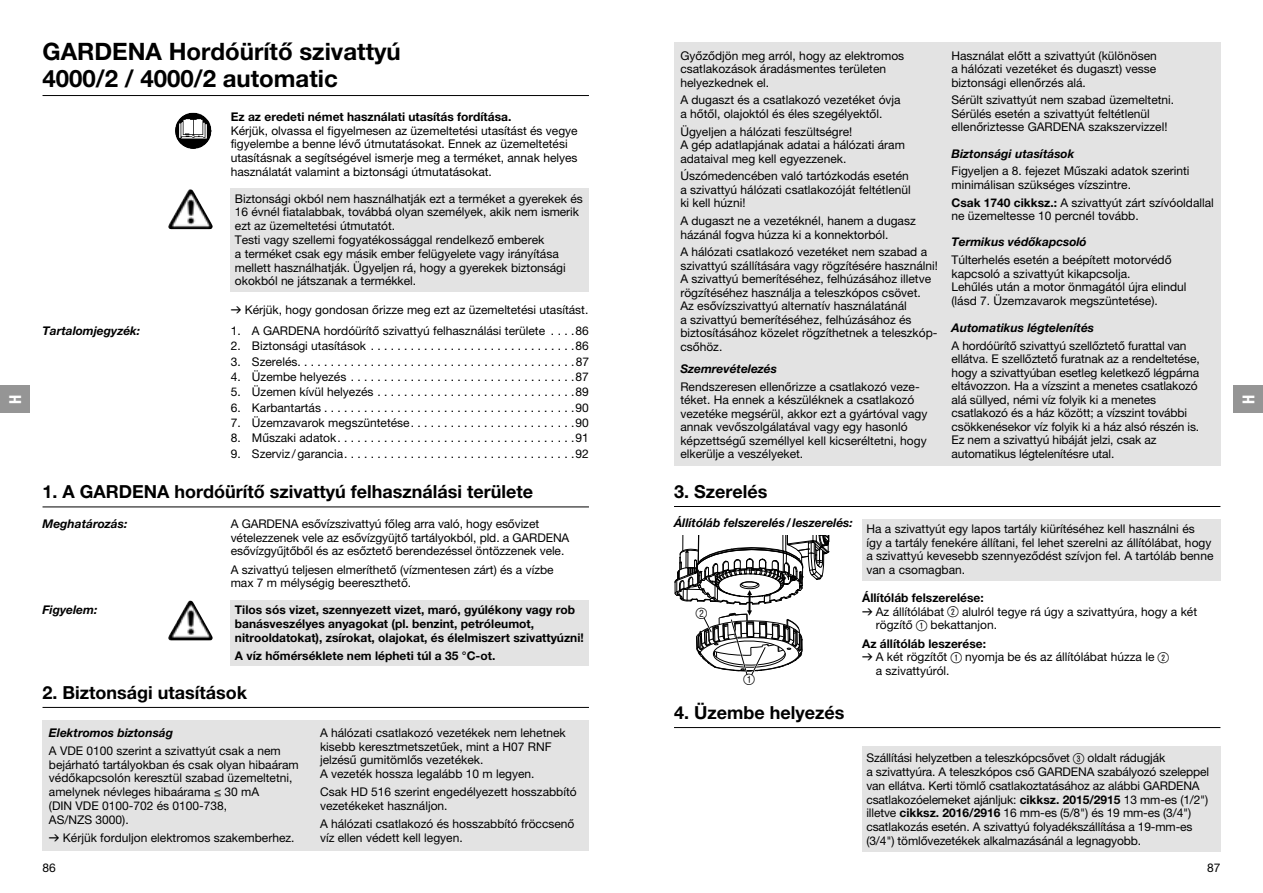
<style>
.page{position:relative;width:1263px;height:893px;background:#fff}
.page>*{position:absolute;margin:0;border:0;box-sizing:border-box;transform-origin:0 0}
.t1{font:700 24px/27px "GARDENA Pro";color:#000}
.t2{font:700 18px "GARDENA Pro";color:#000}
.t3{font:16.5px "GARDENA Pro Bo Cond";color:#fff}
.t4{font:14.85px "Ziffern";color:#000}
.t5{font:12px/13.5px "GARDENA Pro";color:#000}
.t6{font:700 12px/13.8px "GARDENA Pro";color:#000}
.t7{font:italic 700 12px "GARDENA Pro";color:#000}
.s1{font-family:"Formdruck"}
.s2{font-weight:700}
.s3{font-family:"Ziffernim Kreisund Quadrat BQ";font-size:15px}
</style>
<div class="page">
<div style="left:231px;top:189px;width:358px;height:103px;background:#e3e3e3"></div>
<hr style="left:43px;top:95px;width:546px;height:1px;background:#000">
<svg style="left:197px;top:144px;width:8px;height:4px"></svg>
<img style="left:190px;top:189px;width:11px;height:16px">
<div style="left:231px;top:600px;width:358px;height:66px;background:#e3e3e3"></div>
<hr style="left:43px;top:507px;width:546px;height:1px;background:#000">
<img style="left:190px;top:601px;width:11px;height:15px">
<hr style="left:43px;top:707px;width:546px;height:1px;background:#000">
<div style="left:43px;top:720px;width:546px;height:130px;background:#e3e3e3"></div>
<div style="left:674px;top:43px;width:546px;height:423px;background:#e3e3e3"></div>
<div style="left:862px;top:519px;width:358px;height:61px;background:#e3e3e3"></div>
<hr style="left:674px;top:506px;width:546px;height:1px;background:#000">
<svg style="left:674px;top:535px;width:155px;height:141px"></svg>
<hr style="left:674px;top:727px;width:546px;height:1px;background:#000">
<div style="left:862px;top:746px;width:358px;height:105px;background:#e3e3e3"></div>
<div style="left:0;top:386px;width:30px;height:27px;background:#959595"></div>
<div style="left:1233px;top:386px;width:30px;height:27px;background:#959595"></div>
<h3 class="t3" style="left:9px;top:404px;width:11px;rotate:-90deg">H</h3>
<h1 class="t1" style="left:43px;top:41px;width:360px">GARDENA Hordóürítő szivattyú<br>4000/2 / 4000/2 automatic</h1>
<p class="t6" style="left:231px;top:111px;width:282px">Ez az eredeti német használati utasítás fordítása.</p>
<p class="t5" style="left:231px;top:125px;width:348px">Kérjük, olvassa el figyelmesen az üzemeltetési utasítást és vegye figyelembe a benne lévő útmutatásokat. Ennek az üzemeltetési utasításnak a segítségével ismerje meg a terméket, annak helyes használatát valamint a biztonsági útmutatásokat.</p>
<p class="t5" style="left:235px;top:193px;width:349px">Biztonsági okból nem használhatják ezt a terméket a gyerekek és 16 évnél fiatalabbak, továbbá olyan személyek, akik nem ismerik ezt az üzemeltetési útmutatót.<br>Testi vagy szellemi fogyatékossággal rendelkező emberek<br>a terméket csak egy másik ember felügyelete vagy irányítása mellett használhatják. Ügyeljen rá, hogy a gyerekek biztonsági okokból ne játszanak a termékkel.</p>
<p class="t5" style="left:231px;top:304px;width:359px"><span class="s1">v</span> Kérjük, hogy gondosan őrizze meg ezt az üzemeltetési utasítást.</p>
<p class="t7" style="left:43px;top:326px;width:99px">Tartalomjegyzék:</p>
<p class="t5" style="left:231px;top:326px;width:360px">1. A GARDENA hordóürítő szivattyú felhasználási területe . . . .86</p>
<p class="t5" style="left:231px;top:341px;width:360px">2. Biztonsági utasítások . . . . . . . . . . . . . . . . . . . . . . . . . . . . . . .86</p>
<p class="t5" style="left:231px;top:356px;width:360px">3. Szerelés. . . . . . . . . . . . . . . . . . . . . . . . . . . . . . . . . . . . . . . . . .87</p>
<p class="t5" style="left:231px;top:372px;width:360px">4. Üzembe helyezés . . . . . . . . . . . . . . . . . . . . . . . . . . . . . . . . . .87</p>
<p class="t5" style="left:231px;top:387px;width:360px">5. Üzemen kívül helyezés . . . . . . . . . . . . . . . . . . . . . . . . . . . . . .89</p>
<p class="t5" style="left:231px;top:402px;width:360px">6. Karbantartás . . . . . . . . . . . . . . . . . . . . . . . . . . . . . . . . . . . . . .90</p>
<p class="t5" style="left:231px;top:417px;width:360px">7. Üzemzavarok megszüntetése . . . . . . . . . . . . . . . . . . . . . . . . .90</p>
<p class="t5" style="left:231px;top:433px;width:360px">8. Műszaki adatok . . . . . . . . . . . . . . . . . . . . . . . . . . . . . . . . . . . .91</p>
<p class="t5" style="left:231px;top:448px;width:360px">9. Szerviz / garancia . . . . . . . . . . . . . . . . . . . . . . . . . . . . . . . . . . .92</p>
<h2 class="t2" style="left:43px;top:485px;width:492px">1. A GARDENA hordóürítő szivattyú felhasználási területe</h2>
<p class="t7" style="left:43px;top:519px;width:86px">Meghatározás:</p>
<p class="t5" style="left:231px;top:518px;width:340px">A GARDENA esővízszivattyú főleg arra való, hogy esővizet vételezzenek vele az esővízgyüjtő tartályokból, pld. a GARDENA esővízgyűjtőből és az esőztető berendezéssel öntözzenek vele.</p>
<p class="t5" style="left:231px;top:564px;width:324px">A szivattyú teljesen elmeríthető (vízmentesen zárt) és a vízbe max 7 m mélységig beereszthető.</p>
<p class="t7" style="left:43px;top:605px;width:56px">Figyelem:</p>
<p class="t6" style="left:235px;top:604px;width:350px">Tilos sós vizet, szennyezett vizet, maró, gyúlékony vagy rob banásveszélyes anyagokat (pl. benzint, petróleumot, nitrooldatokat), zsírokat, olajokat, és élelmiszert szivattyúzni!</p>
<p class="t6" style="left:235px;top:650px;width:262px">A víz hőmérséklete nem lépheti túl a 35 °C-ot.</p>
<h2 class="t2" style="left:43px;top:686px;width:206px">2. Biztonsági utasítások</h2>
<p class="t7" style="left:49px;top:728px;width:126px">Elektromos biztonság</p>
<p class="t5" style="left:49px;top:745px;width:251px">A VDE 0100 szerint a szivattyút csak a nem bejárható tartályokban és csak olyan hibaáram védőkapcsolón keresztül szabad üzemeltetni, amelynek névleges hibaárama ≤ 30 mA<br>(DIN VDE 0100-702 és 0100-738,<br>AS/NZS 3000).</p>
<p class="t5" style="left:49px;top:832px;width:247px"><span class="s1">v</span> Kérjük forduljon elektromos szakemberhez.</p>
<p class="t5" style="left:320px;top:727px;width:247px">A hálózati csatlakozó vezetékek nem lehetnek kisebb keresztmetszetűek, mint a H07 RNF jelzésű gumitömlős vezetékek.<br>A vezeték hossza legalább 10 m legyen.</p>
<p class="t5" style="left:320px;top:787px;width:258px">Csak HD 516 szerint engedélyezett hosszabbító vezetékeket használjon.</p>
<p class="t5" style="left:320px;top:818px;width:256px">A hálózati csatlakozó és hosszabbító fröccsenő víz ellen védett kell legyen.</p>
<p class="t5" style="left:43px;top:862px;width:15px">86</p>
<p class="t5" style="left:680px;top:50px;width:225px">Győződjön meg arról, hogy az elektromos csatlakozások áradásmentes területen helyezkednek el.</p>
<p class="t5" style="left:680px;top:95px;width:222px">A dugaszt és a csatlakozó vezetéket óvja a hőtől, olajoktól és éles szegélyektől.</p>
<p class="t5" style="left:680px;top:126px;width:226px">Ügyeljen a hálózati feszültségre!<br>A gép adatlapjának adatai a hálózati áram adataival meg kell egyezzenek.</p>
<p class="t5" style="left:680px;top:171px;width:232px">Úszómedencében való tartózkodás esetén a szivattyú hálózati csatlakozóját feltétlenül ki kell húzni!</p>
<p class="t5" style="left:680px;top:216px;width:237px">A dugaszt ne a vezetéknél, hanem a dugasz házánál fogva húzza ki a konnektorból.</p>
<p class="t5" style="left:680px;top:247px;width:259px">A hálózati csatlakozó vezetéket nem szabad a szivattyú szállítására vagy rögzítésére használni!<br>A szivattyú bemerítéséhez, felhúzásához illetve rögzítéséhez használja a teleszkópos csövet.<br>Az esővízszivattyú alternatív használatánál<br>a szivattyú bemerítéséhez, felhúzásához és biztosításához közelet rögzíthetnek a teleszkóp&shy;csőhöz.</p>
<p class="t7" style="left:680px;top:364px;width:98px">Szemrevételezés</p>
<p class="t5" style="left:680px;top:381px;width:248px">Rendszeresen ellenőrizze a csatlakozó veze&shy;téket. Ha ennek a készüléknek a csatlakozó vezetéke megsérül, akkor ezt a gyártóval vagy annak vevőszolgálatával vagy egy hasonló képzettségű személlyel kell kicseréltetni, hogy elkerülje a veszélyeket.</p>
<p class="t5" style="left:951px;top:50px;width:207px;text-align:justify">Használat előtt a szivattyút (különösen a hálózati vezetéket és dugaszt) vesse biztonsági ellenőrzés alá.</p>
<p class="t5" style="left:951px;top:95px;width:224px">Sérült szivattyút nem szabad üzemeltetni.<br>Sérülés esetén a szivattyút feltétlenül ellenőriztesse GARDENA szakszervizzel!</p>
<p class="t7" style="left:951px;top:149px;width:124px">Biztonsági utasítások</p>
<p class="t5" style="left:951px;top:166px;width:240px">Figyeljen a 8. fejezet Műszaki adatok szerinti minimálisan szükséges vízszintre.</p>
<p class="t5" style="left:951px;top:197px;width:264px"><span class="s2">Csak 1740 cikksz.:</span> A szivattyút zárt szívóoldallal ne üzemeltesse 10 percnél tovább.</p>
<p class="t7" style="left:951px;top:238px;width:137px">Termikus védőkapcsoló</p>
<p class="t5" style="left:951px;top:255px;width:237px">Túlterhelés esetén a beépített motorvédő kapcsoló a szivattyút kikapcsolja.<br>Lehűlés után a motor önmagától újra elindul (lásd 7. Üzemzavarok megszüntetése).</p>
<p class="t7" style="left:951px;top:323px;width:144px">Automatikus légtelenítés</p>
<p class="t5" style="left:951px;top:340px;width:250px">A hordóürítő szivattyú szellőztető furattal van ellátva. E szellőztető furatnak az a rendeltetése, hogy a szivattyúban esetleg keletkező légpárna eltávozzon. Ha a vízszint a menetes csatlakozó alá süllyed, némi víz folyik ki a menetes csatlakozó és a ház között; a vízszint további csökkenésekor víz folyik ki a ház alsó részén is.<br>Ez nem a szivattyú hibáját jelzi, csak az automatikus légtelenítésre utal.</p>
<h2 class="t2" style="left:674px;top:485px;width:95px">3. Szerelés</h2>
<p class="t7" style="left:674px;top:519px;width:180px">Állítóláb felszerelés / leszerelés:</p>
<p class="t4" style="left:696px;top:605px;width:13px">2</p>
<p class="t4" style="left:744px;top:671px;width:13px">1</p>
<h2 class="t2" style="left:674px;top:706px;width:172px">4. Üzembe helyezés</h2>
<p class="t5" style="left:866px;top:523px;width:348px">Ha a szivattyút egy lapos tartály kiürítéséhez kell használni és<br>így a tartály fenekére állítani, fel lehet szerelni az állítólábat, hogy a szivattyú kevesebb szennyeződést szívjon fel. A tartóláb benne van a csomagban.</p>
<p class="t6" style="left:862px;top:592px;width:123px">Állítóláb felszerelése:</p>
<p class="t5" style="left:862px;top:606px;width:336px"><span class="s1">v</span> Az állítólábat <span class="s3">2</span> alulról tegye rá úgy a szivattyúra, hogy a két</p>
<p class="t5" style="left:876px;top:620px;width:123px">rögzítő <span class="s3">1</span> bekattanjon.</p>
<p class="t6" style="left:862px;top:638px;width:125px">Az állítóláb leszerése:</p>
<p class="t5" style="left:862px;top:652px;width:308px"><span class="s1">v</span> A két rögzítőt <span class="s3">1</span> nyomja be és az állítólábat húzza le <span class="s3">2</span></p>
<p class="t5" style="left:876px;top:666px;width:75px">a szivattyúról.</p>
<p class="t5" style="left:866px;top:752px;width:344px">Szállítási helyzetben a teleszkópcsővet <span class="s3">3</span> oldalt rádugják<br>a szivattyúra. A teleszkópos cső GARDENA szabályozó szeleppel van ellátva. Kerti tömlő csatlakoztatásához az alábbi GARDENA csatlakozóelemeket ajánljuk: <span class="s2">cikksz. 2015/2915</span> 13 mm-es (1/2") illetve <span class="s2">cikksz. 2016/2916</span> 16 mm-es (5/8") és 19 mm-es (3/4") csatlakozás esetén. A szivattyú folyadékszállítása a 19-mm-es (3/4") tömlővezetékek alkalmazásánál a legnagyobb.</p>
<p class="t5" style="left:1207px;top:862px;width:15px">87</p>
<h3 class="t3" style="left:1243px;top:404px;width:11px;rotate:-90deg">H</h3>
</div>
